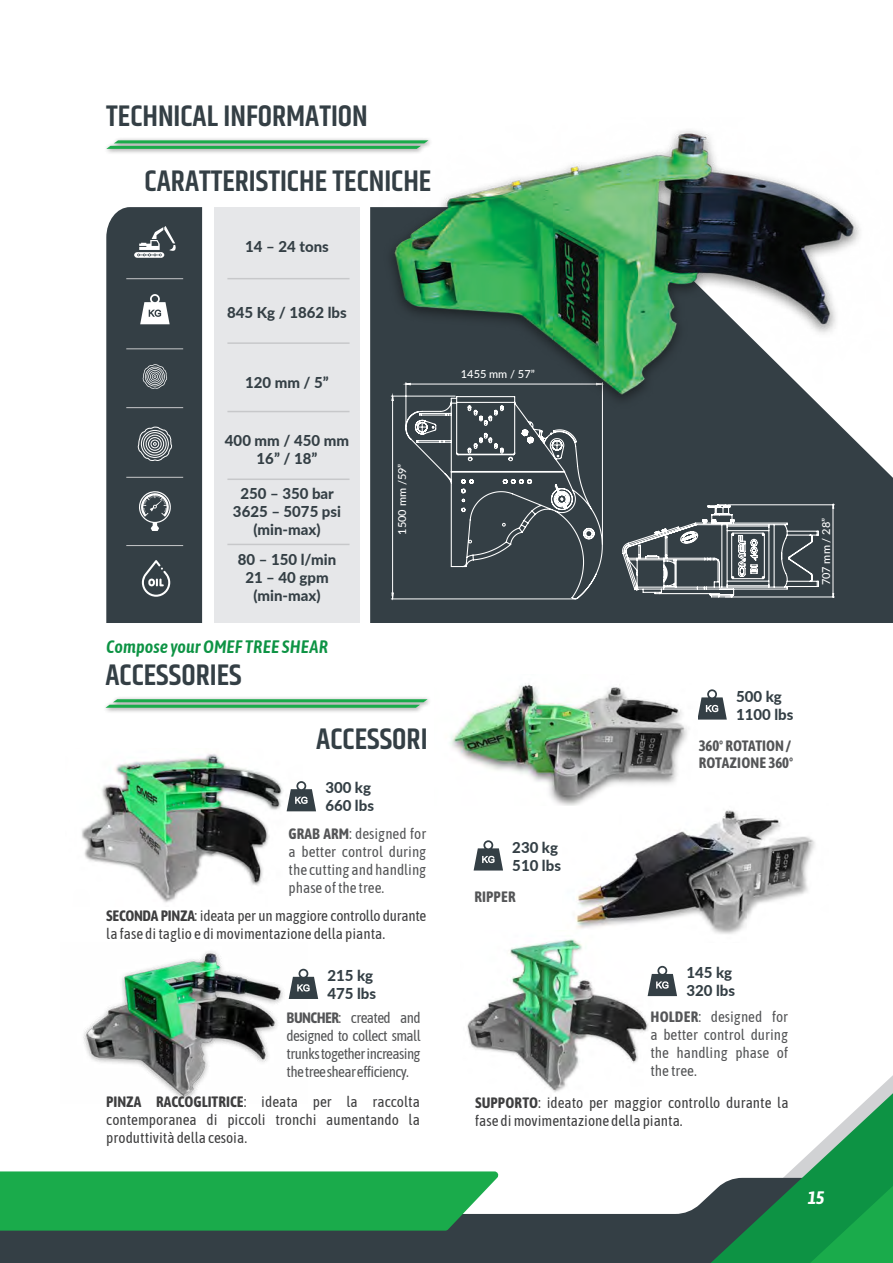
<style>
.page{position:relative;width:893px;height:1263px;background:#fff}
.page>*{position:absolute;margin:0;border:0;box-sizing:border-box;transform-origin:0 0}
.t1{font:600 30px/64.9px "Khand";color:#343f45}
.t2{font:italic 600 18px "Asap Condensed";color:#0d9344}
.t3{font:italic 700 18px "Asap Condensed";color:#fff}
.t4{font:15px/18px "Asap Condensed";color:#3e3e3f}
.t5{font:15px/18px "Asap Condensed";color:#545557;text-align:justify}
.t6{font:800 15px/18px "Lato";color:#343f45}
.t7{font:700 15px/17.5px "Asap Condensed";color:#545557}
.t8{font:500 10.95px "Lato";color:#fff}
.s1{font-weight:700}
</style>
<div class="page">
<div style="left:0;top:1210px;width:692px;height:53px;background:#343f45"></div>
<svg style="left:692px;top:1075px;width:201px;height:188px"></svg>
<div style="left:0;top:1171px;width:499px;height:59px;background:#1aab4b"></div>
<img style="left:82px;top:754px;width:220px;height:149px">
<img style="left:83px;top:951px;width:222px;height:149px">
<div style="left:103px;top:696px;width:330px;height:18px;background:#231f20;opacity:.5"></div>
<svg style="left:105px;top:699px;width:323px;height:9px;background:#56b475"></svg>
<svg style="left:287px;top:781px;width:29px;height:30px"></svg>
<img style="left:575px;top:810px;width:240px;height:124px">
<svg style="left:698px;top:689px;width:29px;height:31px"></svg>
<svg style="left:474px;top:840px;width:29px;height:30px"></svg>
<svg style="left:289px;top:969px;width:29px;height:30px"></svg>
<img style="left:467px;top:931px;width:217px;height:161px">
<svg style="left:648px;top:966px;width:29px;height:30px"></svg>
<div style="left:370px;top:435px;width:523px;height:188px;background:#343f45"></div>
<div style="left:104px;top:137px;width:330px;height:18px;background:#231f20;opacity:.5"></div>
<svg style="left:106px;top:140px;width:264px;height:9px;background:#54b374"></svg>
<div style="left:214px;top:207px;width:145px;height:416px;background:#e6e7e9"></div>
<hr style="left:227px;top:278px;width:123px;height:1px;background:#c7c8ca">
<hr style="left:227px;top:342px;width:123px;height:2px;background:#c7c8ca">
<hr style="left:227px;top:411px;width:123px;height:1px;background:#c7c8ca">
<hr style="left:227px;top:478px;width:123px;height:2px;background:#c7c8ca">
<hr style="left:227px;top:544px;width:123px;height:1px;background:#c7c8ca">
<svg style="left:106px;top:207px;width:96px;height:416px;background:#434d52"></svg>
<svg style="left:391px;top:435px;width:14px;height:163px;background:#354046"></svg>
<hr style="left:392px;top:396px;width:1px;height:203px;background:#fff">
<hr style="left:391px;top:598px;width:183px;height:1px;background:#fff">
<svg style="left:405px;top:435px;width:198px;height:165px;background:#444e54"></svg>
<hr style="left:725px;top:597px;width:109px;height:1px;background:#fff">
<hr style="left:728px;top:504px;width:106px;height:1px;background:#fff">
<svg style="left:832px;top:503px;width:2px;height:95px"></svg>
<svg style="left:622px;top:500px;width:197px;height:98px;background:#5a6368"></svg>
<img style="left:450px;top:683px;width:237px;height:123px">
<img style="left:370px;top:131px;width:490px;height:304px">
<h1 class="t1" style="left:145px;top:85px;width:288px;text-indent:-38px">TECHNICAL INFORMATION<br>CARATTERISTICHE TECNICHE</h1>
<p class="t6" style="left:245px;top:237px;width:85px">14 – 24 tons</p>
<p class="t6" style="left:227px;top:303px;width:121px">845 Kg / 1862 lbs</p>
<p class="t6" style="left:245px;top:373px;width:85px">120 mm / 5”</p>
<p class="t6" style="left:225px;top:430px;width:126px;text-align:center">400 mm / 450 mm<br>16” / 18”</p>
<p class="t6" style="left:233px;top:483px;width:110px;text-align:center">250 – 350 bar<br>3625 – 5075 psi (min-max)</p>
<p class="t6" style="left:238px;top:550px;width:100px;text-align:center">80 – 150 l/min<br>21 – 40 gpm (min-max)</p>
<p class="t2" style="left:106px;top:634px;width:223px">Compose your OMEF TREE SHEAR</p>
<h1 class="t1" style="left:105px;top:644px;width:138px">ACCESSORIES</h1>
<p class="t8" style="left:394px;top:535px;width:73px;rotate:-90deg">1500 mm /59”</p>
<h1 class="t1" style="left:316px;top:709px;width:113px">ACCESSORI</h1>
<p class="t6" style="left:325px;top:778px;width:50px">300 kg<br>660 lbs</p>
<p class="t5" style="left:289px;top:824px;width:139px"><span class="s1">GRAB ARM</span>: designed for a better control during the cutting and handling phase of the tree.</p>
<p class="t4" style="left:106px;top:906px;width:322px"><span class="s1">SECONDA PINZA</span>: ideata per un maggiore controllo durante la fase di taglio e di movimentazione della pianta.</p>
<p class="t6" style="left:327px;top:966px;width:50px">215 kg<br>475 lbs</p>
<p class="t5" style="left:287px;top:1008px;width:136px"><span class="s1">BUNCHER</span>: created and designed to collect small trunks together increasing the tree shear efficiency.</p>
<p class="t4" style="left:106px;top:1092px;width:315px;text-align:justify"><span class="s1">PINZA RACCOGLITRICE</span>: ideata per la raccolta contemporanea di piccoli tronchi aumentando la produttività della cesoia.</p>
<p class="t8" style="left:461px;top:366px;width:75px">1455 mm / 57”</p>
<p class="t8" style="left:818px;top:585px;width:69px;rotate:-90deg">707 mm / 28”</p>
<p class="t6" style="left:736px;top:687px;width:59px">500 kg<br>1100 lbs</p>
<p class="t7" style="left:699px;top:736px;width:96px">360° ROTATION /<br>ROTAZIONE 360°</p>
<p class="t6" style="left:512px;top:838px;width:50px">230 kg<br>510 lbs</p>
<p class="t7" style="left:474px;top:887px;width:43px">RIPPER</p>
<p class="t6" style="left:686px;top:963px;width:50px">145 kg<br>320 lbs</p>
<p class="t5" style="left:650px;top:1007px;width:139px"><span class="s1">HOLDER</span>: designed for a better control during the handling phase of the tree.</p>
<p class="t4" style="left:475px;top:1093px;width:315px"><span class="s1">SUPPORTO</span>: ideato per maggior controllo durante la fase di movimentazione della pianta.</p>
<p class="t3" style="left:808px;top:1186px;width:18px">15</p>
</div>
